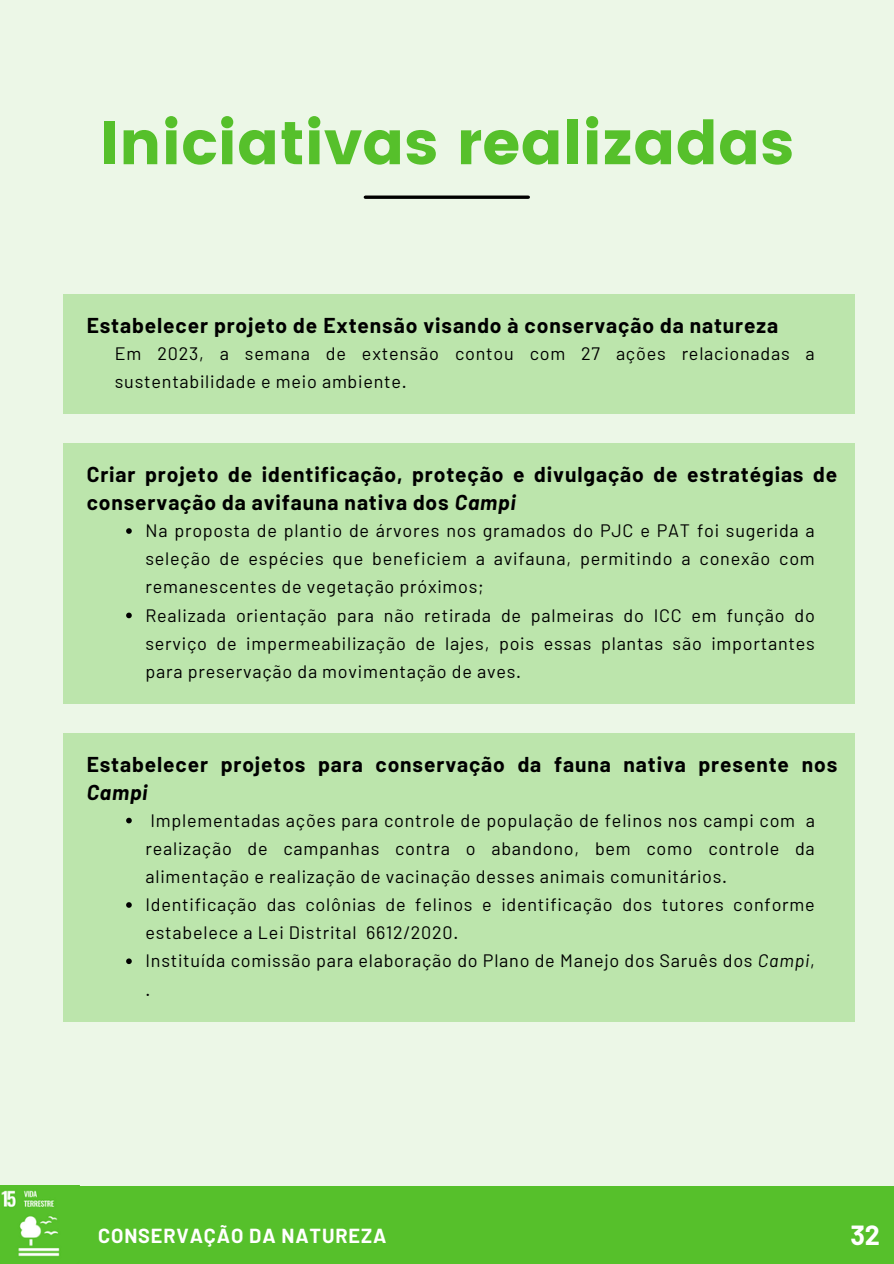
<style>
.page{position:relative;width:894px;height:1264px;background:#fff}
.page>*{position:absolute;margin:0;border:0;box-sizing:border-box;transform-origin:0 0}
.t1{font:60.75px "Poppins";color:#56c02b}
.t2{font:700 27px "Barlow";color:#fffffe}
.t3{font:700 21px/28.2px "Barlow";letter-spacing:.04em;color:#000}
.t4{font:700 19.8px "Barlow";letter-spacing:.045em;color:#fffffe}
.t5{font:18px/28.2px "Barlow";letter-spacing:.04em;color:#000}
.s1{font-style:italic}
</style>
<div class="page">
<div style="left:0;top:0;width:893px;height:1263px;background:#ecf7e7"></div>
<svg style="left:365px;top:195px;width:163px;height:4px"></svg>
<div style="left:0;top:1185px;width:893px;height:78px;background:#56c02b"></div>
<img style="left:1px;top:1185px;width:79px;height:72px">
<div style="left:63px;top:294px;width:791px;height:119px;background:#bce5ac"></div>
<div style="left:63px;top:443px;width:791px;height:260px;background:#bce5ac"></div>
<svg style="left:126px;top:528px;width:6px;height:6px"></svg>
<svg style="left:126px;top:612px;width:6px;height:6px"></svg>
<div style="left:63px;top:733px;width:791px;height:288px;background:#bce5ac"></div>
<svg style="left:126px;top:817px;width:6px;height:6px"></svg>
<svg style="left:126px;top:902px;width:6px;height:5px"></svg>
<svg style="left:126px;top:958px;width:6px;height:6px"></svg>
<p class="t1" style="left:99px;top:108px;width:695px">Iniciativas realizadas</p>
<h3 class="t3" style="left:87px;top:310px;width:692px">Estabelecer projeto de Extensão visando à conservação da natureza</h3>
<p class="t5" style="left:115px;top:338px;width:701px">Em 2023, a semana de extensão contou com 27 ações relacionadas a sustentabilidade e meio ambiente.</p>
<p class="t3" style="left:87px;top:460px;width:751px">Criar projeto de identificação, proteção e divulgação de estratégias de conservação da avifauna nativa dos <span class="s1">Campi</span></p>
<h3 class="t5" style="left:145px;top:516px;width:670px;text-align:justify">Na proposta de plantio de árvores nos gramados do PJC e PAT foi sugerida a seleção de espécies que beneficiem a avifauna, permitindo a conexão com remanescentes de vegetação próximos;</h3>
<p class="t5" style="left:145px;top:600px;width:670px;text-align:justify">Realizada orientação para não retirada de palmeiras do ICC em função do serviço de impermeabilização de lajes, pois essas plantas são importantes para preservação da movimentação de aves.</p>
<p class="t3" style="left:87px;top:749px;width:752px">Estabelecer projetos para conservação da fauna nativa presente nos<br><span class="s1">Campi</span></p>
<p class="t5" style="left:145px;top:805px;width:670px;text-align:justify">Implementadas ações para controle de população de felinos nos campi com a realização de campanhas contra o abandono, bem como controle da alimentação e realização de vacinação desses animais comunitários.</p>
<p class="t5" style="left:145px;top:889px;width:670px">Identificação das colônias de felinos e identificação dos tutores conforme estabelece a Lei Distrital 6612/2020.</p>
<p class="t5" style="left:145px;top:946px;width:670px">Instituída comissão para elaboração do Plano de Manejo dos Saruês dos <span class="s1">Campi</span>, .</p>
<h1 class="t4" style="left:98px;top:1223px;width:289px">CONSERVAÇÃO DA NATUREZA</h1>
<h2 class="t2" style="left:850px;top:1217px;width:31px">32</h2>
</div>
